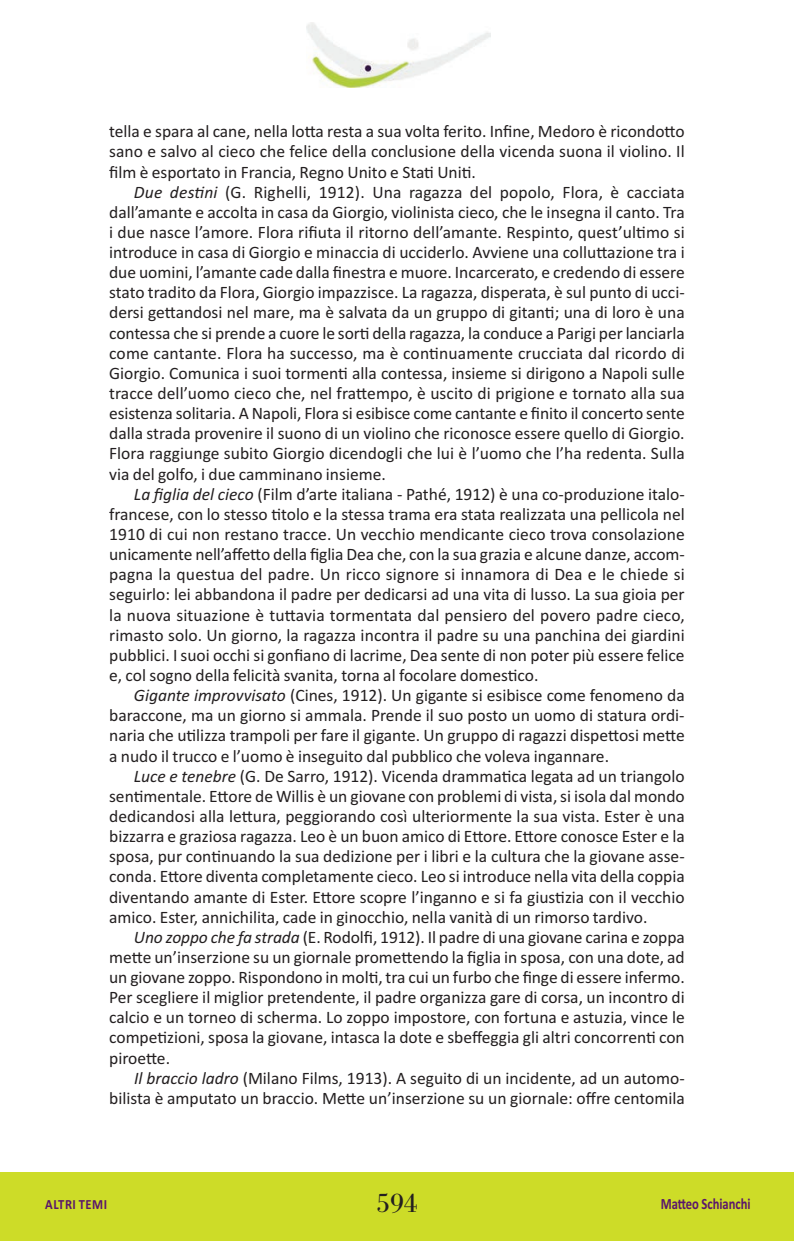
<style>
.page{position:relative;width:794px;height:1241px;background:#fff}
.page>*{position:absolute;margin:0;border:0;box-sizing:border-box;transform-origin:0 0}
.t1{font:28px "Bodoni Antiqua T";color:#231f20}
.t2{font:17.5px/20.1px "Calibri";color:#231f20;text-align:justify}
.t3{font:700 15.75px "Calibri";color:#5a166b;scale:.8 1}
.t4{font:700 14px "Calibri";letter-spacing:.04em;color:#5a166b;scale:.9 1}
.s1{font-style:italic}
</style>
<div class="page">
<div style="left:0;top:1172px;width:794px;height:68px;background:#cddc28"></div>
<img style="left:307px;top:23px;width:183px;height:64px">
<p class="t2" style="left:109px;top:121px;width:577px">tella e spara al cane, nella lotta resta a sua volta ferito. Infine, Medoro è ricondotto sano e salvo al cieco che felice della conclusione della vicenda suona il violino. Il film è esportato in Francia, Regno Unito e Stati Uniti.</p>
<p class="t2" style="left:109px;top:181px;width:577px;text-indent:25px"><span class="s1">Due destini</span> (G. Righelli, 1912). Una ragazza del popolo, Flora, è cacciata dall’amante e accolta in casa da Giorgio, violinista cieco, che le insegna il canto. Tra i due nasce l’amore. Flora rifiuta il ritorno dell’amante. Respinto, quest’ultimo si introduce in casa di Giorgio e minaccia di ucciderlo. Avviene una colluttazione tra i due uomini, l’amante cade dalla finestra e muore. Incarcerato, e credendo di essere stato tradito da Flora, Giorgio impazzisce. La ragazza, disperata, è sul punto di ucci&shy;dersi gettandosi nel mare, ma è salvata da un gruppo di gitanti; una di loro è una contessa che si prende a cuore le sorti della ragazza, la conduce a Parigi per lanciarla come cantante. Flora ha successo, ma è continuamente crucciata dal ricordo di Giorgio. Comunica i suoi tormenti alla contessa, insieme si dirigono a Napoli sulle tracce dell’uomo cieco che, nel frattempo, è uscito di prigione e tornato alla sua esistenza solitaria. A Napoli, Flora si esibisce come cantante e finito il concerto sente dalla strada provenire il suono di un violino che riconosce essere quello di Giorgio.<br>Flora raggiunge subito Giorgio dicendogli che lui è l’uomo che l’ha redenta. Sulla via del golfo, i due camminano insieme.</p>
<p class="t2" style="left:109px;top:483px;width:577px;text-indent:25px"><span class="s1">La figlia del cieco</span> (Film d’arte italiana - Pathé, 1912) è una co-produzione italo&shy;francese, con lo stesso titolo e la stessa trama era stata realizzata una pellicola nel 1910 di cui non restano tracce. Un vecchio mendicante cieco trova consolazione unicamente nell’affetto della figlia Dea che, con la sua grazia e alcune danze, accom&shy;pagna la questua del padre. Un ricco signore si innamora di Dea e le chiede si seguirlo: lei abbandona il padre per dedicarsi ad una vita di lusso. La sua gioia per la nuova situazione è tuttavia tormentata dal pensiero del povero padre cieco, rimasto solo. Un giorno, la ragazza incontra il padre su una panchina dei giardini pubblici. I suoi occhi si gonfiano di lacrime, Dea sente di non poter più essere felice e, col sogno della felicità svanita, torna al focolare domestico.</p>
<p class="t2" style="left:109px;top:685px;width:577px;text-indent:25px"><span class="s1">Gigante improvvisato</span> (Cines, 1912). Un gigante si esibisce come fenomeno da baraccone, ma un giorno si ammala. Prende il suo posto un uomo di statura ordi&shy;naria che utilizza trampoli per fare il gigante. Un gruppo di ragazzi dispettosi mette a nudo il trucco e l’uomo è inseguito dal pubblico che voleva ingannare.</p>
<p class="t2" style="left:109px;top:765px;width:577px;text-indent:25px"><span class="s1">Luce e tenebre</span> (G. De Sarro, 1912). Vicenda drammatica legata ad un triangolo sentimentale. Ettore de Willis è un giovane con problemi di vista, si isola dal mondo dedicandosi alla lettura, peggiorando così ulteriormente la sua vista. Ester è una bizzarra e graziosa ragazza. Leo è un buon amico di Ettore. Ettore conosce Ester e la sposa, pur continuando la sua dedizione per i libri e la cultura che la giovane asse&shy;conda. Ettore diventa completamente cieco. Leo si introduce nella vita della coppia diventando amante di Ester. Ettore scopre l’inganno e si fa giustizia con il vecchio amico. Ester, annichilita, cade in ginocchio, nella vanità di un rimorso tardivo.</p>
<p class="t2" style="left:109px;top:926px;width:577px;text-indent:25px"><span class="s1">Uno zoppo che fa strada</span> (E. Rodolfi, 1912). Il padre di una giovane carina e zoppa mette un’inserzione su un giornale promettendo la figlia in sposa, con una dote, ad un giovane zoppo. Rispondono in molti, tra cui un furbo che finge di essere infermo.<br>Per scegliere il miglior pretendente, il padre organizza gare di corsa, un incontro di calcio e un torneo di scherma. Lo zoppo impostore, con fortuna e astuzia, vince le competizioni, sposa la giovane, intasca la dote e sbeffeggia gli altri concorrenti con piroette.</p>
<p class="t2" style="left:109px;top:1067px;width:577px;text-align:right"><span class="s1">Il braccio ladro</span> (Milano Films, 1913). A seguito di un incidente, ad un automo&shy;bilista è amputato un braccio. Mette un’inserzione su un giornale: offre centomila</p>
<p class="t4" style="left:45px;top:1195px;width:70px">ALTRI TEMI</p>
<h1 class="t1" style="left:376px;top:1185px;width:43px">594</h1>
<p class="t3" style="left:660px;top:1194px;width:114px">Matteo Schianchi</p>
</div>
